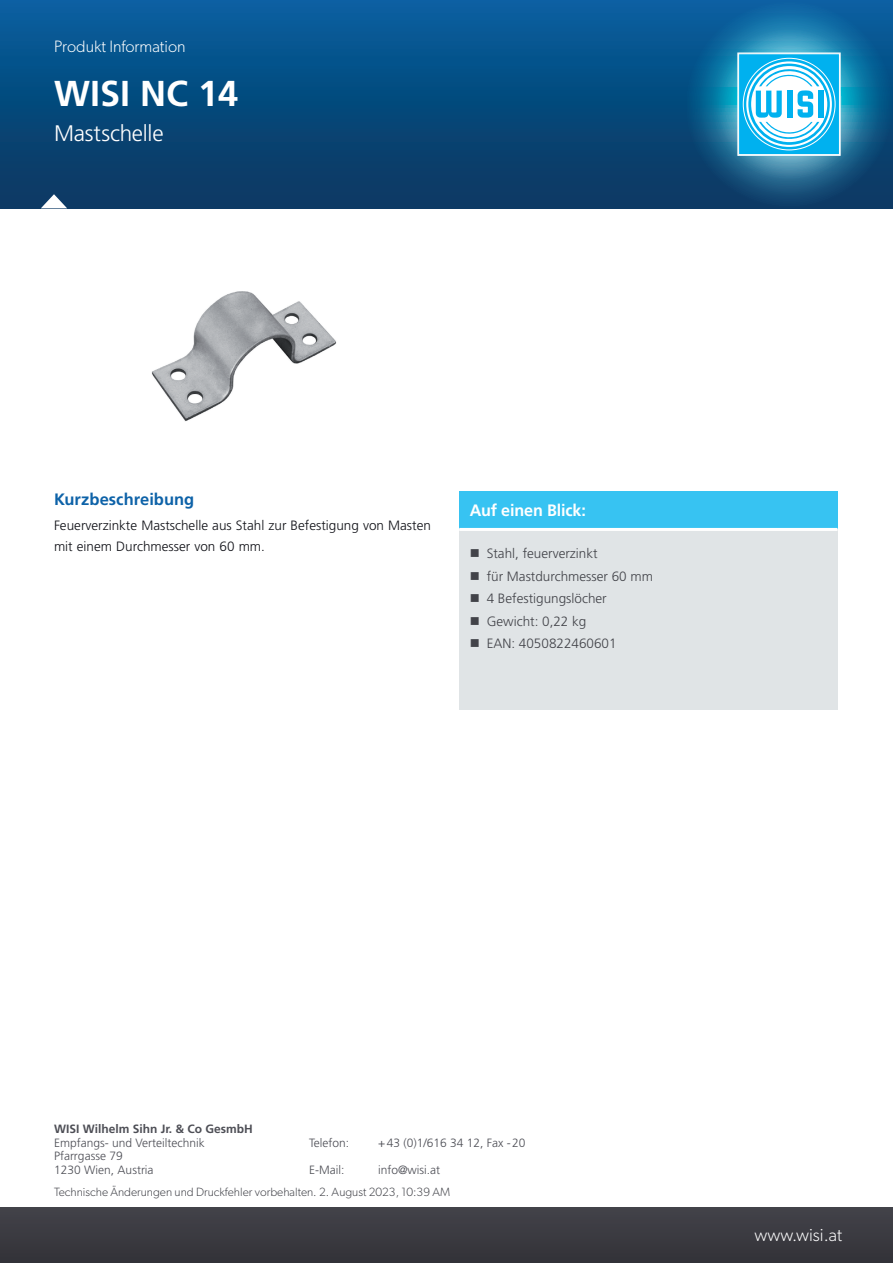
<style>
.page{position:relative;width:893px;height:1263px;background:#fff}
.page>*{position:absolute;margin:0;border:0;box-sizing:border-box;transform-origin:0 0}
.t1{font:700 36px "Frutiger LT Std";color:#fff}
.t2{font:300 22.5px "Frutiger LT Std";letter-spacing:-.01em;color:#fff}
.t3{font:300 18px "Gibson";color:#fff}
.t4{font:300 16.5px "Gibson";color:#fff}
.t5{font:700 16.5px "Frutiger LT Std";color:#0d62a8}
.t6{font:700 16.5px "Frutiger LT Std";letter-spacing:-.01em;color:#fff}
.t7{font:300 13.5px/22.5px "Frutiger LT Std";color:#424349}
.t8{font:300 13.5px/21px "Frutiger LT Std";color:#101117}
.t9{font:300 12px/13.5px "Frutiger LT Std";color:#4d4e55}
.t10{font:300 12px "Gibson";color:#424349}
.t11{font:700 12px "Frutiger LT Std";color:#4d4e55}
</style>
<div class="page">
<div style="left:0;top:0;width:893px;height:208px;background:linear-gradient(to bottom,#055f9f,#0a365e)"></div>
<div style="left:685px;top:2px;width:208px;height:205px;background:linear-gradient(to bottom,#0666a3,#0d3f67);border-radius:50%"></div>
<svg style="left:698px;top:13px;width:182px;height:182px;background:#136795"></svg>
<svg style="left:711px;top:29px;width:156px;height:150px;background:#2c8fb3"></svg>
<div style="left:739px;top:54px;width:100px;height:101px;background:#00b1ef"></div>
<svg style="left:743px;top:58px;width:93px;height:92px"></svg>
<svg style="left:744px;top:59px;width:91px;height:90px"></svg>
<svg style="left:746px;top:61px;width:86px;height:86px"></svg>
<svg style="left:748px;top:64px;width:82px;height:81px"></svg>
<svg style="left:751px;top:66px;width:76px;height:76px"></svg>
<div style="left:818px;top:91px;width:6px;height:27px;background:#00b1ef"></div>
<svg style="left:756px;top:69px;width:63px;height:72px"></svg>
<div style="left:737px;top:53px;width:104px;height:103px;border:1px solid #fff"></div>
<div style="left:0;top:1208px;width:893px;height:55px;background:#3b3b41"></div>
<svg style="left:41px;top:194px;width:26px;height:14px"></svg>
<img style="left:151px;top:291px;width:186px;height:131px">
<div style="left:459px;top:491px;width:378px;height:38px;background:#37c3f2"></div>
<div style="left:459px;top:529px;width:378px;height:181px;background:#e0e4e6"></div>
<hr style="left:459px;top:528px;width:378px;height:3px;background:#fff">
<h3 class="t4" style="left:54px;top:37px;width:133px">Produkt Information</h3>
<h1 class="t1" style="left:54px;top:73px;width:186px">WISI NC 14</h1>
<h2 class="t2" style="left:54px;top:120px;width:111px">Mastschelle</h2>
<h3 class="t5" style="left:54px;top:489px;width:142px">Kurzbeschreibung</h3>
<p class="t8" style="left:54px;top:515px;width:378px">Feuerverzinkte Mastschelle aus Stahl zur Befestigung von Masten mit einem Durchmesser von 60 mm.</p>
<h3 class="t6" style="left:470px;top:501px;width:118px">Auf einen Blick:</h3>
<p class="t7" style="left:487px;top:542px;width:168px">Stahl, feuerverzinkt<br>für Mastdurchmesser 60 mm<br>4 Befestigungslöcher<br>Gewicht: 0,22 kg<br>EAN: 4050822460601</p>
<p class="t11" style="left:54px;top:1122px;width:200px">WISI Wilhelm Sihn Jr. &amp; Co GesmbH</p>
<p class="t9" style="left:54px;top:1136px;width:152px">Empfangs- und Verteiltechnik</p>
<p class="t9" style="left:309px;top:1136px;width:42px">Telefon:</p>
<p class="t9" style="left:378px;top:1136px;width:149px">+43 (0)1/616 34 12, Fax -20</p>
<p class="t9" style="left:54px;top:1150px;width:101px">Pfarrgasse 79<br>1230 Wien, Austria</p>
<p class="t9" style="left:309px;top:1163px;width:37px">E-Mail:</p>
<p class="t9" style="left:378px;top:1163px;width:64px">info@wisi.at</p>
<p class="t10" style="left:54px;top:1185px;width:398px">Technische Änderungen und Druckfehler vorbehalten. 2. August 2023, 10:39 AM</p>
<h3 class="t3" style="left:755px;top:1224px;width:89px">www.wisi.at</h3>
</div>
